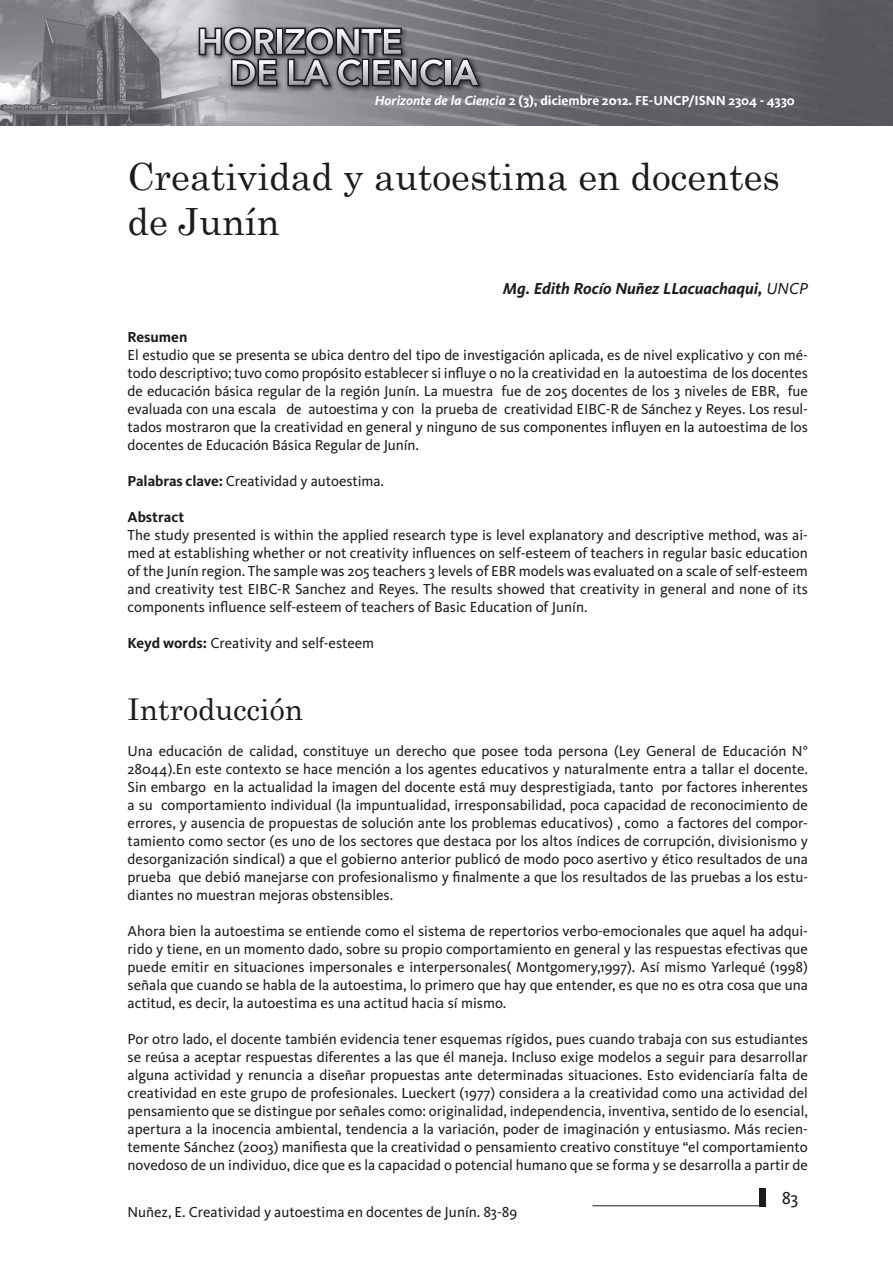
<style>
.page{position:relative;width:893px;height:1263px;background:#fff}
.page>*{position:absolute;margin:0;border:0;box-sizing:border-box;transform-origin:0 0}
.t1{font:37.5px/45px "Century Schoolbook";color:#1b1c20}
.t2{font:30px "Century Schoolbook";color:#1b1c20}
.t3{font:18px "Kievit";color:#1b1c20}
.t4{font:italic 700 16.5px "Kievit";color:#1b1c20}
.t5{font:15px/18px "Kievit";color:#1b1c20;text-align:justify}
.t6{font:700 15px "Kievit";color:#1b1c20}
.t7{font:700 13.5px "Kievit";color:#fff}
.s1{font-style:italic}
.s2{font-weight:400}
.s3{font-weight:700}
</style>
<div class="page">
<hr style="left:593px;top:1205px;width:170px;height:1px;background:#1b1c20">
<div style="left:759px;top:1188px;width:7px;height:18px;background:#1b1c20"></div>
<img style="left:0;top:0;width:893px;height:126px">
<div style="left:197px;top:25px;width:290px;height:68px;background:#1b1c20;opacity:.75"></div>
<svg style="left:197px;top:24px;width:285px;height:66px"></svg>
<p class="t7" style="left:375px;top:92px;width:422px"><span class="s1">Horizonte de la Ciencia</span> 2 (3), diciembre 2012. FE-UNCP/ISNN 2304 - 4330</p>
<h1 class="t1" style="left:128px;top:150px;width:654px">Creatividad y autoestima en docentes de Junín</h1>
<p class="t4" style="left:503px;top:279px;width:306px">Mg. Edith Rocío Nuñez LLacuachaqui, <span class="s2">UNCP</span></p>
<p class="t6" style="left:128px;top:328px;width:61px">Resumen</p>
<p class="t5" style="left:128px;top:346px;width:682px">El estudio que se presenta se ubica dentro del tipo de investigación aplicada, es de nivel explicativo y con mé&shy;todo descriptivo; tuvo como propósito establecer si influye o no la creatividad en la autoestima de los docentes de educación básica regular de la región Junín. La muestra fue de 205 docentes de los 3 niveles de EBR, fue evaluada con una escala de autoestima y con la prueba de creatividad EIBC-R de Sánchez y Reyes. Los resul&shy;tados mostraron que la creatividad en general y ninguno de sus componentes influyen en la autoestima de los docentes de Educación Básica Regular de Junín.</p>
<p class="t5" style="left:128px;top:472px;width:258px"><span class="s3">Palabras clave:</span> Creatividad y autoestima.</p>
<p class="t6" style="left:128px;top:508px;width:58px">Abstract</p>
<p class="t5" style="left:128px;top:526px;width:682px">The study presented is within the applied research type is level explanatory and descriptive method, was ai&shy;med at establishing whether or not creativity influences on self-esteem of teachers in regular basic education of the Junín region. The sample was 205 teachers 3 levels of EBR models was evaluated on a scale of self-esteem and creativity test EIBC-R Sanchez and Reyes. The results showed that creativity in general and none of its components influence self-esteem of teachers of Basic Education of Junín.</p>
<p class="t5" style="left:128px;top:634px;width:248px"><span class="s3">Keyd words:</span> Creativity and self-esteem</p>
<h2 class="t2" style="left:128px;top:684px;width:177px">Introducción</h2>
<p class="t5" style="left:128px;top:742px;width:682px">Una educación de calidad, constituye un derecho que posee toda persona (Ley General de Educación N° 28044).En este contexto se hace mención a los agentes educativos y naturalmente entra a tallar el docente.<br>Sin embargo en la actualidad la imagen del docente está muy desprestigiada, tanto por factores inherentes a su comportamiento individual (la impuntualidad, irresponsabilidad, poca capacidad de reconocimiento de errores, y ausencia de propuestas de solución ante los problemas educativos) , como a factores del compor&shy;tamiento como sector (es uno de los sectores que destaca por los altos índices de corrupción, divisionismo y desorganización sindical) a que el gobierno anterior publicó de modo poco asertivo y ético resultados de una prueba que debió manejarse con profesionalismo y finalmente a que los resultados de las pruebas a los estu&shy;diantes no muestran mejoras obstensibles.</p>
<p class="t5" style="left:128px;top:922px;width:682px">Ahora bien la autoestima se entiende como el sistema de repertorios verbo-emocionales que aquel ha adqui&shy;rido y tiene, en un momento dado, sobre su propio comportamiento en general y las respuestas efectivas que puede emitir en situaciones impersonales e interpersonales( Montgomery,1997). Así mismo Yarlequé (1998) señala que cuando se habla de la autoestima, lo primero que hay que entender, es que no es otra cosa que una actitud, es decir, la autoestima es una actitud hacia sí mismo.</p>
<p class="t5" style="left:128px;top:1030px;width:682px">Por otro lado, el docente también evidencia tener esquemas rígidos, pues cuando trabaja con sus estudiantes se reúsa a aceptar respuestas diferentes a las que él maneja. Incluso exige modelos a seguir para desarrollar alguna actividad y renuncia a diseñar propuestas ante determinadas situaciones. Esto evidenciaría falta de creatividad en este grupo de profesionales. Lueckert (1977) considera a la creatividad como una actividad del pensamiento que se distingue por señales como: originalidad, independencia, inventiva, sentido de lo esencial, apertura a la inocencia ambiental, tendencia a la variación, poder de imaginación y entusiasmo. Más recien&shy;temente Sánchez (2003) manifiesta que la creatividad o pensamiento creativo constituye “el comportamiento novedoso de un individuo, dice que es la capacidad o potencial humano que se forma y se desarrolla a partir de</p>
<p class="t5" style="left:128px;top:1203px;width:391px">Nuñez, E. Creatividad y autoestima en docentes de Junín. 83-89</p>
<p class="t3" style="left:782px;top:1187px;width:18px">83</p>
</div>
